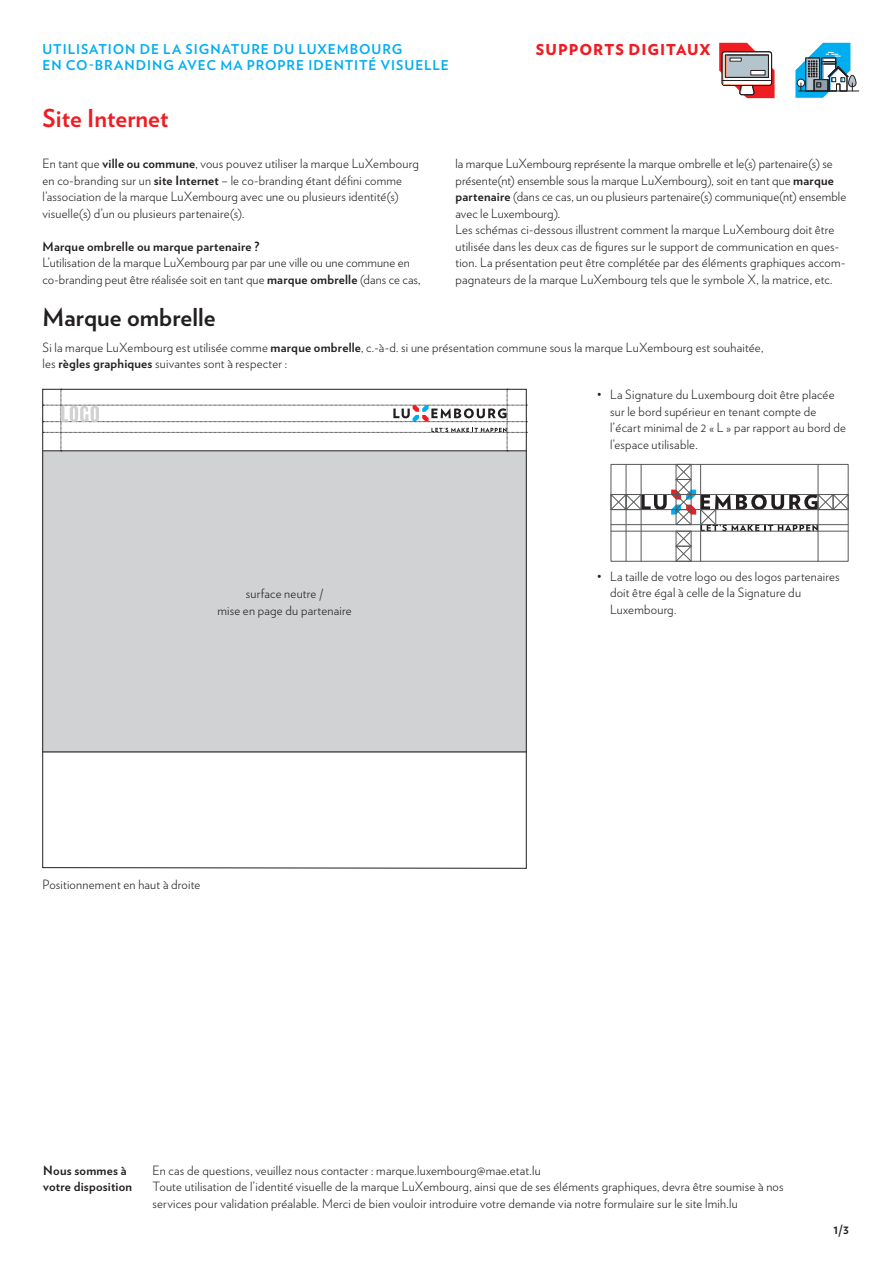
<style>
.page{position:relative;width:893px;height:1263px;background:#fff}
.page>*{position:absolute;margin:0;border:0;box-sizing:border-box;transform-origin:0 0}
._8_pt_Small_Text{font:700 24.6px "Verlag";color:#231f20}
._8_pt_Small_Text-2{font:700 24.6px "Verlag";letter-spacing:.005em;color:#ee1d23}
._10_pt_Headlines_Cop{font:900 15px "Verlag";letter-spacing:.065em;color:#ee1d23}
.SECTION{font:700 13.5px "Verlag";letter-spacing:.07em;color:#00aeef}
._8_pt_Small_Text-3{font:300 12.75px/16.5px "Verlag";letter-spacing:.015em;color:#231f20}
._8_pt_Small_Text-4{font:700 12.75px/16.5px "Verlag";letter-spacing:.015em;color:#231f20}
.s1{font-weight:700}
</style>
<div class="page">
<svg style="left:719px;top:43px;width:56px;height:55px"></svg>
<svg style="left:611px;top:466px;width:237px;height:96px"></svg>
<div style="left:676px;top:546px;width:15px;height:15px;border:1px solid #57585a"></div>
<div style="left:611px;top:464px;width:237px;height:97px;border:1px solid #57585a"></div>
<hr style="left:626px;top:464px;width:1px;height:97px;background:#57585a">
<hr style="left:641px;top:464px;width:1px;height:97px;background:#57585a">
<hr style="left:700px;top:464px;width:1px;height:97px;background:#57585a">
<hr style="left:818px;top:464px;width:1px;height:97px;background:#57585a">
<hr style="left:611px;top:494px;width:237px;height:1px;background:#57585a">
<hr style="left:611px;top:524px;width:237px;height:1px;background:#57585a">
<hr style="left:611px;top:531px;width:237px;height:1px;background:#57585a">
<hr style="left:611px;top:509px;width:237px;height:1px;background:#57585a">
<svg style="left:42px;top:389px;width:485px;height:480px"></svg>
<hr style="left:42px;top:752px;width:484px;height:1px;background:#231f20">
<svg style="left:43px;top:389px;width:484px;height:63px"></svg>
<hr style="left:799px;top:91px;width:60px;height:1px;background:#231f20">
<div style="left:848px;top:75px;width:8px;height:12px;background:#b4c4cc;border-radius:4px"></div>
<div style="left:848px;top:75px;width:8px;height:12px;border:1px solid #231f20;border-radius:4px"></div>
<svg style="left:795px;top:43px;width:58px;height:55px"></svg>
<p class="SECTION" style="left:43px;top:38px;width:361px">UTILISATION DE LA SIGNATURE DU LUXEMBOURG</p>
<p class="SECTION" style="left:43px;top:55px;width:408px">EN CO-BRANDING AVEC MA PROPRE IDENTITÉ VISUELLE</p>
<p class="_8_pt_Small_Text-2" style="left:43px;top:99px;width:128px">Site Internet</p>
<p class="_10_pt_Headlines_Cop" style="left:536px;top:37px;width:176px">SUPPORTS DIGITAUX</p>
<p class="_8_pt_Small_Text-3" style="left:43px;top:155px;width:378px">En tant que <span class="s1">ville ou commune</span>, vous pouvez utiliser la marque LuXembourg en co-branding sur un <span class="s1">site Internet</span> – le co-branding étant défini comme l’association de la marque LuXembourg avec une ou plusieurs identité(s) visuelle(s) d’un ou plusieurs partenaire(s).</p>
<p class="_8_pt_Small_Text-4" style="left:43px;top:237px;width:218px">Marque ombrelle ou marque partenaire ?</p>
<p class="_8_pt_Small_Text-3" style="left:43px;top:254px;width:380px">L’utilisation de la marque LuXembourg par par une ville ou une commune en co-branding peut être réalisée soit en tant que <span class="s1">marque ombrelle</span> (dans ce cas,</p>
<p class="_8_pt_Small_Text-3" style="left:455px;top:155px;width:392px">la marque LuXembourg représente la marque ombrelle et le(s) partenaire(s) se présente(nt) ensemble sous la marque LuXembourg), soit en tant que <span class="s1">marque partenaire</span> (dans ce cas, un ou plusieurs partenaire(s) communique(nt) ensemble avec le Luxembourg).</p>
<p class="_8_pt_Small_Text-3" style="left:455px;top:221px;width:391px">Les schémas ci-dessous illustrent comment la marque LuXembourg doit être utilisée dans les deux cas de figures sur le support de communication en ques&shy;tion. La présentation peut être complétée par des éléments graphiques accom&shy;pagnateurs de la marque LuXembourg tels que le symbole X, la matrice, etc.</p>
<p class="_8_pt_Small_Text" style="left:43px;top:298px;width:175px">Marque ombrelle</p>
<p class="_8_pt_Small_Text-3" style="left:43px;top:338px;width:722px">Si la marque LuXembourg est utilisée comme <span class="s1">marque ombrelle</span>, c.-à-d. si une présentation commune sous la marque LuXembourg est souhaitée,</p>
<p class="_8_pt_Small_Text-3" style="left:43px;top:355px;width:246px">les <span class="s1">règles graphiques</span> suivantes sont à respecter :</p>
<p class="_8_pt_Small_Text-3" style="left:610px;top:386px;width:237px;text-indent:-13px">• La Signature du Luxembourg doit être placée sur le bord supérieur en tenant compte de l’écart minimal de 2 « L » par rapport au bord de l’espace utilisable.</p>
<p class="_8_pt_Small_Text-3" style="left:217px;top:585px;width:136px;text-align:center">surface neutre /<br>mise en page du partenaire</p>
<p class="_8_pt_Small_Text-3" style="left:43px;top:875px;width:159px">Positionnement en haut à droite</p>
<p class="_8_pt_Small_Text-3" style="left:610px;top:567px;width:231px;text-indent:-13px">• La taille de votre logo ou des logos partenaires doit être égal à celle de la Signature du<br>Luxembourg.</p>
<p class="_8_pt_Small_Text-4" style="left:43px;top:1161px;width:90px">Nous sommes à votre disposition</p>
<p class="_8_pt_Small_Text-3" style="left:153px;top:1161px;width:390px">En cas de questions, veuillez nous contacter : marque.luxembourg@mae.etat.lu</p>
<p class="_8_pt_Small_Text-3" style="left:153px;top:1178px;width:632px">Toute utilisation de l’identité visuelle de la marque LuXembourg, ainsi que de ses éléments graphiques, devra être soumise à nos services pour validation préalable. Merci de bien vouloir introduire votre demande via notre formulaire sur le site lmih.lu</p>
<p class="_8_pt_Small_Text-4" style="left:834px;top:1221px;width:17px">1/3</p>
</div>
